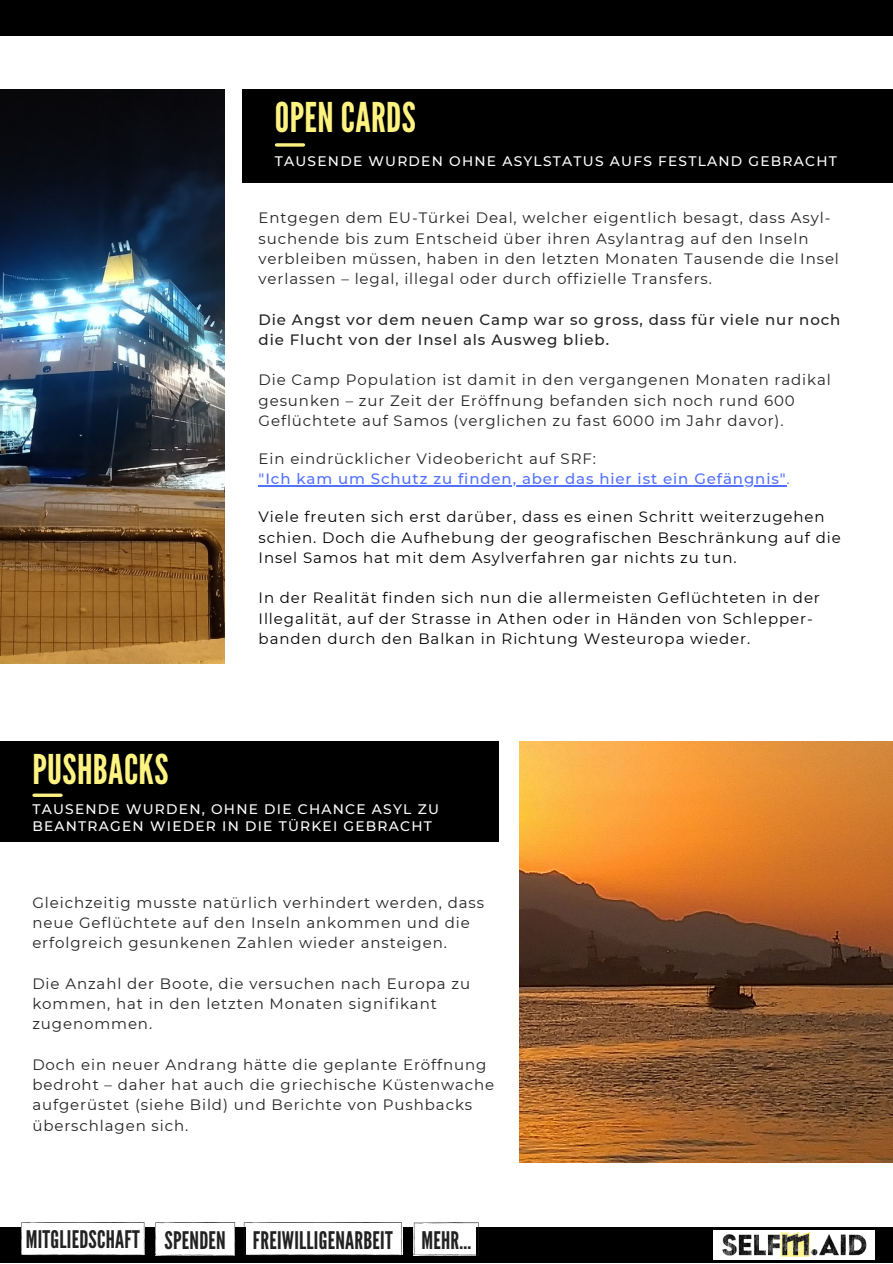
<style>
.page{position:relative;width:893px;height:1264px;background:#fff}
.page>*{position:absolute;margin:0;border:0;box-sizing:border-box;transform-origin:0 0}
.t1{font:40.95px "League Gothic";letter-spacing:.01em;color:#fef381}
.t2{font:24.15px "League Gothic";letter-spacing:.01em;color:#222}
.t3{font:15px/20.2px "Montserrat";letter-spacing:.06em;color:#222}
.t4{font:15px/20.2px "Montserrat";letter-spacing:.06em;color:#000}
.t5{font:500 15px/20.2px "Montserrat";letter-spacing:.06em;color:#222}
.t6{font:500 15px/20.2px "Montserrat";letter-spacing:.06em;color:#5271ff}
.t7{font:500 13.8px/16.8px "Montserrat";letter-spacing:.09em;color:#fff}
.s1{font-weight:400;color:#222}
.s2{font-weight:400}
</style>
<div class="page">
<div style="left:0;top:1227px;width:892px;height:35px;background:#000"></div>
<div style="left:0;top:0;width:892px;height:36px;background:#000"></div>
<img style="left:0;top:89px;width:224px;height:575px">
<img style="left:519px;top:741px;width:373px;height:421px">
<div style="left:242px;top:89px;width:650px;height:94px;background:#000"></div>
<svg style="left:276px;top:143px;width:27px;height:4px"></svg>
<img style="left:713px;top:1230px;width:158px;height:30px">
<div style="left:0;top:741px;width:498px;height:101px;background:#000"></div>
<svg style="left:34px;top:793px;width:27px;height:4px"></svg>
<hr style="left:258px;top:485px;width:528px;height:1px;background:#5271ff">
<svg style="left:413px;top:1222px;width:66px;height:33px"></svg>
<svg style="left:155px;top:1222px;width:80px;height:33px"></svg>
<svg style="left:243px;top:1222px;width:159px;height:33px"></svg>
<svg style="left:21px;top:1222px;width:124px;height:33px"></svg>
<h1 class="t1" style="left:275px;top:94px;width:143px">OPEN CARDS</h1>
<p class="t7" style="left:275px;top:153px;width:563px">TAUSENDE WURDEN OHNE ASYLSTATUS AUFS FESTLAND GEBRACHT</p>
<h1 class="t1" style="left:32px;top:745px;width:137px">PUSHBACKS</h1>
<p class="t3" style="left:258px;top:208px;width:582px">Entgegen dem EU-Türkei Deal, welcher eigentlich besagt, dass Asyl&shy;suchende bis zum Entscheid über ihren Asylantrag auf den Inseln verbleiben müssen, haben in den letzten Monaten Tausende die Insel verlassen – legal, illegal oder durch offizielle Transfers.</p>
<p class="t5" style="left:258px;top:309px;width:583px">Die Angst vor dem neuen Camp war so gross, dass für viele nur noch die Flucht von der Insel als Ausweg blieb.</p>
<p class="t3" style="left:258px;top:370px;width:573px">Die Camp Population ist damit in den vergangenen Monaten radikal gesunken – zur Zeit der Eröffnung befanden sich noch rund 600<br>Geflüchtete auf Samos (verglichen zu fast 6000 im Jahr davor).</p>
<p class="t6" style="left:258px;top:448px;width:532px"><span class="s1">Ein eindrücklicher Videobericht auf SRF:<br></span>"Ich kam um Schutz zu finden, aber das hier ist ein Gefängnis"<span class="s2">.</span></p>
<p class="t4" style="left:258px;top:507px;width:583px">Viele freuten sich erst darüber, dass es einen Schritt weiterzugehen schien. Doch die Aufhebung der geografischen Beschränkung auf die<br>Insel Samos hat mit dem Asylverfahren gar nichts zu tun.</p>
<p class="t4" style="left:258px;top:588px;width:563px">In der Realität finden sich nun die allermeisten Geflüchteten in der<br>Illegalität, auf der Strasse in Athen oder in Händen von Schlepper&shy;banden durch den Balkan in Richtung Westeuropa wieder.</p>
<p class="t7" style="left:32px;top:800px;width:408px">TAUSENDE WURDEN, OHNE DIE CHANCE ASYL ZU<br>BEANTRAGEN WIEDER IN DIE TÜRKEI GEBRACHT</p>
<p class="t3" style="left:32px;top:892px;width:453px">Gleichzeitig musste natürlich verhindert werden, dass neue Geflüchtete auf den Inseln ankommen und die erfolgreich gesunkenen Zahlen wieder ansteigen.</p>
<p class="t3" style="left:32px;top:973px;width:439px">Die Anzahl der Boote, die versuchen nach Europa zu kommen, hat in den letzten Monaten signifikant zugenommen.</p>
<p class="t3" style="left:32px;top:1054px;width:463px">Doch ein neuer Andrang hätte die geplante Eröffnung bedroht – daher hat auch die griechische Küstenwache aufgerüstet (siehe Bild) und Berichte von Pushbacks überschlagen sich.</p>
<h2 class="t2" style="left:26px;top:1225px;width:447px">MITGLIEDSCHAFT SPENDEN FREIWILLIGENARBEIT MEHR...</h2>
</div>
